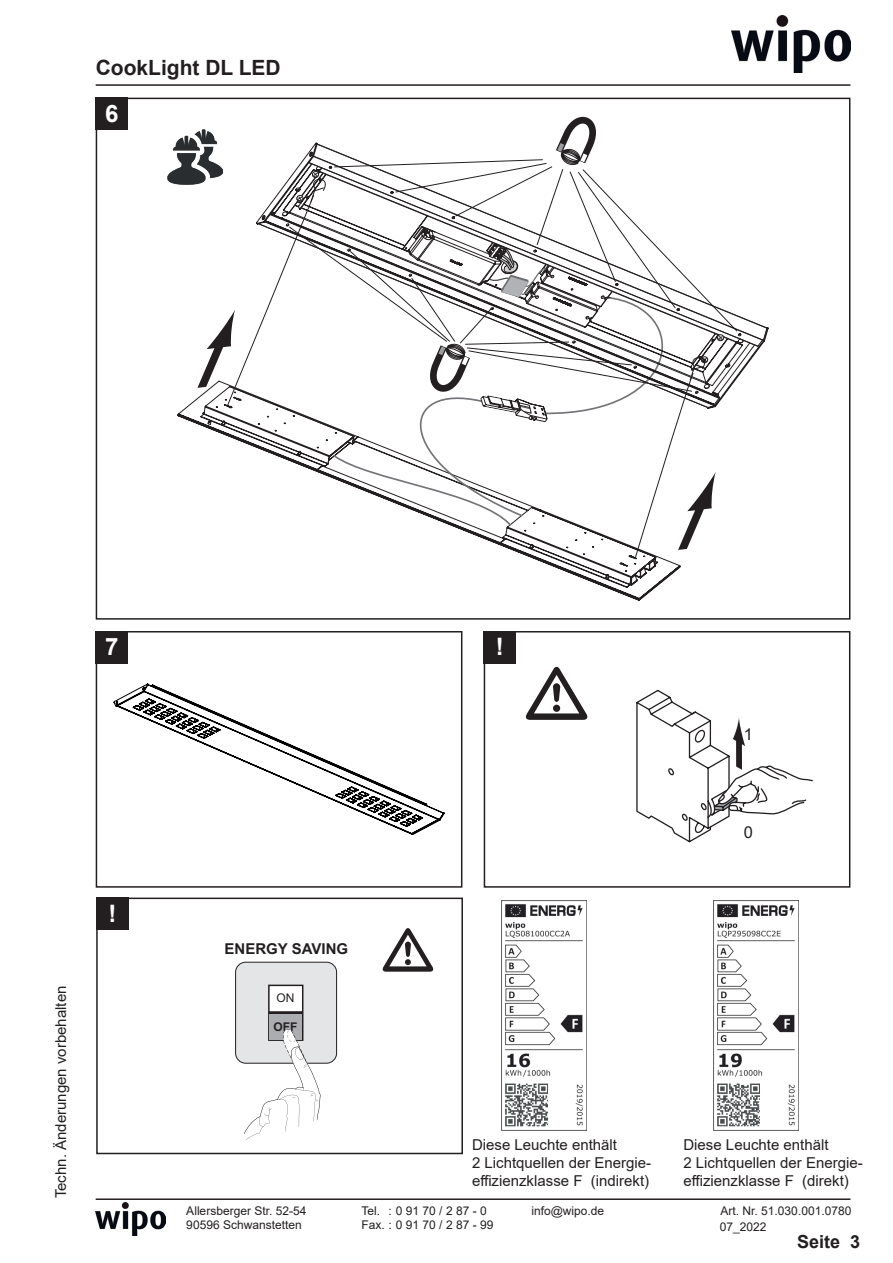
<style>
.page{position:relative;width:893px;height:1263px;background:#fff}
.page>*{position:absolute;margin:0;border:0;box-sizing:border-box;transform-origin:0 0}
.t1{font:700 24px "Arial";color:#fff}
.t2{font:700 21px "Arial";color:#231f20}
.t3{font:700 18px "Arial";color:#231f20}
.t4{font:16.5px "Arial";color:#231f20}
.t5{font:15px/18px "Arial";color:#231f20}
.t6{font:700 15px "Arial";color:#231f20}
.t7{font:12px/14.4px "Arial";color:#231f20}
.t8{font:700 12px "Arial";color:#231f20}
</style>
<div class="page">
<hr style="left:96px;top:84px;width:754px;height:2px;background:#231f20">
<hr style="left:96px;top:1198px;width:754px;height:2px;background:#231f20">
<img style="left:732px;top:16px;width:118px;height:56px">
<img style="left:96px;top:1202px;width:69px;height:33px">
<svg style="left:114px;top:684px;width:330px;height:151px"></svg>
<div style="left:96px;top:631px;width:366px;height:257px;border:2px solid #231f20"></div>
<div style="left:96px;top:631px;width:32px;height:32px;background:#231f20"></div>
<svg style="left:526px;top:667px;width:61px;height:53px"></svg>
<svg style="left:636px;top:689px;width:177px;height:154px"></svg>
<div style="left:484px;top:631px;width:366px;height:257px;border:2px solid #231f20"></div>
<div style="left:484px;top:631px;width:32px;height:32px;background:#231f20"></div>
<svg style="left:178px;top:398px;width:502px;height:202px"></svg>
<svg style="left:203px;top:558px;width:453px;height:28px"></svg>
<svg style="left:724px;top:310px;width:43px;height:86px"></svg>
<svg style="left:197px;top:117px;width:527px;height:441px"></svg>
<div style="left:96px;top:98px;width:32px;height:32px;background:#231f20"></div>
<svg style="left:383px;top:928px;width:50px;height:44px"></svg>
<div style="left:236px;top:962px;width:101px;height:101px;background:#e4e5e7;border-radius:10px"></div>
<div style="left:235px;top:962px;width:102px;height:101px;border:1px solid #231f20;border-radius:10px"></div>
<div style="left:268px;top:984px;width:35px;height:57px;background:#fff;border:2px solid #231f20"></div>
<hr style="left:269px;top:1011px;width:34px;height:3px;background:#231f20">
<div style="left:269px;top:1014px;width:33px;height:25px;background:#acadb1"></div>
<svg style="left:244px;top:1029px;width:77px;height:111px"></svg>
<div style="left:96px;top:897px;width:367px;height:257px;border:2px solid #231f20"></div>
<div style="left:96px;top:897px;width:33px;height:33px;background:#231f20"></div>
<img style="left:502px;top:901px;width:85px;height:229px">
<img style="left:713px;top:901px;width:82px;height:229px">
<img style="left:168px;top:130px;width:54px;height:54px">
<h2 class="t2" style="left:96px;top:53px;width:187px">CookLight DL LED</h2>
<h1 class="t1" style="left:105px;top:96px;width:15px">6</h1>
<h1 class="t1" style="left:105px;top:630px;width:15px">7</h1>
<p class="t5" style="left:52px;top:1198px;width:214px;rotate:-90deg">Techn. Änderungen vorbehalten</p>
<h1 class="t1" style="left:108px;top:896px;width:9px">!</h1>
<p class="t6" style="left:225px;top:938px;width:125px">ENERGY SAVING</p>
<p class="t7" style="left:277px;top:991px;width:19px">ON</p>
<p class="t8" style="left:274px;top:1018px;width:25px">OFF</p>
<h1 class="t1" style="left:496px;top:630px;width:9px">!</h1>
<p class="t4" style="left:744px;top:723px;width:11px">1</p>
<p class="t4" style="left:744px;top:821px;width:11px">0</p>
<p class="t5" style="left:472px;top:1136px;width:181px">Diese Leuchte enthält<br>2 Lichtquellen der Energie&shy;effizienzklasse F (indirekt)</p>
<p class="t5" style="left:683px;top:1136px;width:181px">Diese Leuchte enthält<br>2 Lichtquellen der Energie&shy;effizienzklasse F (direkt)</p>
<p class="t7" style="left:186px;top:1203px;width:122px">Allersberger Str. 52-54<br>90596 Schwanstetten</p>
<p class="t7" style="left:361px;top:1203px;width:133px">Tel. : 0 91 70 / 2 87 - 0<br>Fax. : 0 91 70 / 2 87 - 99</p>
<p class="t7" style="left:531px;top:1203px;width:74px">info@wipo.de</p>
<p class="t7" style="left:720px;top:1202px;width:133px;line-height:16px">Art. Nr. 51.030.001.0780<br>07_2022</p>
<p class="t3" style="left:797px;top:1229px;width:65px">Seite 3</p>
</div>
